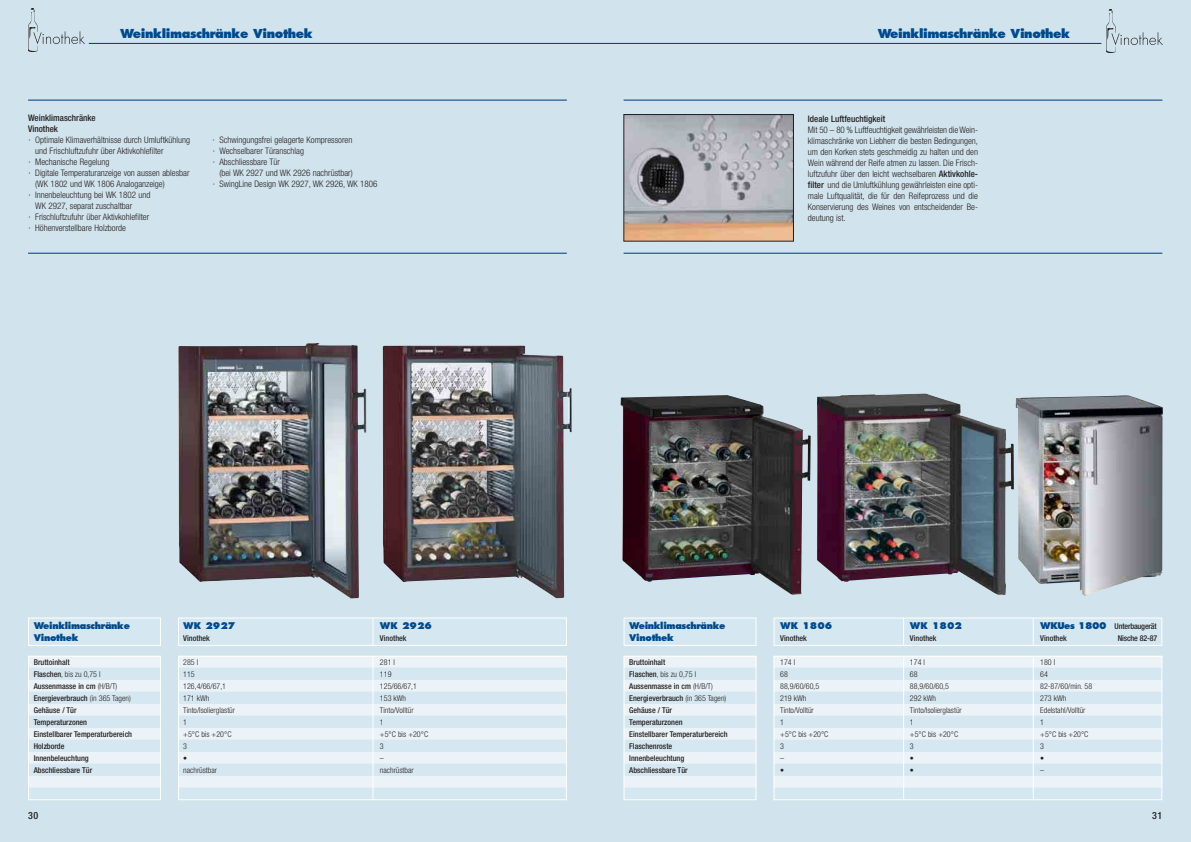
<style>
.page{position:relative;width:1191px;height:842px;background:#fff}
.page>*{position:absolute;margin:0;border:0;box-sizing:border-box;transform-origin:0 0}
.t1{font:800 12px "Futura";letter-spacing:-.035em;color:#004a8d}
.t2{font:500 condensed 10px "Helvetica Neue";color:#231f20}
.t3{font:300 condensed 9px/11px "Helvetica Neue";color:#231f20}
.t4{font:800 9px/12px "Futura";letter-spacing:-.035em;color:#004a8d}
.t5{font:500 condensed 9px/11px "Helvetica Neue";color:#231f20}
.t6{font:500 condensed 8px/12px "Helvetica Neue";color:#231f20}
.t7{font:300 condensed 8px/12px "Helvetica Neue";color:#231f20}
.t8{font:500 condensed 8px/12px "Helvetica Neue";letter-spacing:-.02em;color:#231f20;text-align:center}
.s1{font-weight:300}
.s2{font-weight:500}
</style>
<div class="page">
<div style="left:0;top:1px;width:1190px;height:841px;background:#d1e3ec"></div>
<hr style="left:28px;top:100px;width:539px;height:1px;background:#00367b">
<hr style="left:28px;top:253px;width:539px;height:1px;background:#00367b">
<hr style="left:89px;top:43px;width:506px;height:1px;background:#00367b">
<hr style="left:595px;top:43px;width:506px;height:1px;background:#00367b">
<img style="left:1106px;top:10px;width:56px;height:42px">
<img style="left:28px;top:9px;width:56px;height:42px">
<hr style="left:623px;top:100px;width:539px;height:1px;background:#00367b">
<hr style="left:623px;top:253px;width:539px;height:1px;background:#00367b">
<img style="left:625px;top:116px;width:166px;height:123px">
<img style="left:620px;top:395px;width:190px;height:200px">
<img style="left:1015px;top:395px;width:148px;height:201px">
<img style="left:817px;top:393px;width:197px;height:202px">
<img style="left:178px;top:343px;width:188px;height:255px">
<img style="left:383px;top:345px;width:188px;height:253px">
<div style="left:28px;top:656px;width:133px;height:12px;background:#ebf3f8"></div>
<div style="left:28px;top:668px;width:133px;height:12px;background:#d5e7f0"></div>
<div style="left:28px;top:680px;width:133px;height:12px;background:#ebf3f8"></div>
<div style="left:28px;top:692px;width:133px;height:12px;background:#d5e7f0"></div>
<div style="left:28px;top:704px;width:133px;height:12px;background:#ebf3f8"></div>
<div style="left:28px;top:716px;width:133px;height:12px;background:#d5e7f0"></div>
<div style="left:28px;top:728px;width:133px;height:12px;background:#ebf3f8"></div>
<div style="left:28px;top:740px;width:133px;height:12px;background:#d5e7f0"></div>
<div style="left:28px;top:752px;width:133px;height:12px;background:#ebf3f8"></div>
<div style="left:28px;top:764px;width:133px;height:12px;background:#d5e7f0"></div>
<div style="left:28px;top:776px;width:133px;height:12px;background:#ebf3f8"></div>
<div style="left:28px;top:788px;width:133px;height:12px;background:#d5e7f0"></div>
<div style="left:28px;top:656px;width:133px;height:144px;border:1px solid #fff"></div>
<div style="left:29px;top:618px;width:131px;height:27px;background:#d5e7f0"></div>
<div style="left:28px;top:617px;width:133px;height:29px;border:1px solid #fff"></div>
<div style="left:178px;top:656px;width:389px;height:12px;background:#ebf3f8"></div>
<div style="left:178px;top:668px;width:389px;height:12px;background:#d5e7f0"></div>
<div style="left:178px;top:680px;width:389px;height:12px;background:#ebf3f8"></div>
<div style="left:178px;top:692px;width:389px;height:12px;background:#d5e7f0"></div>
<div style="left:178px;top:704px;width:389px;height:12px;background:#ebf3f8"></div>
<div style="left:178px;top:716px;width:389px;height:12px;background:#d5e7f0"></div>
<div style="left:178px;top:728px;width:389px;height:12px;background:#ebf3f8"></div>
<div style="left:178px;top:740px;width:389px;height:12px;background:#d5e7f0"></div>
<div style="left:178px;top:752px;width:389px;height:12px;background:#ebf3f8"></div>
<div style="left:178px;top:764px;width:389px;height:12px;background:#d5e7f0"></div>
<div style="left:178px;top:776px;width:389px;height:12px;background:#ebf3f8"></div>
<div style="left:178px;top:788px;width:389px;height:12px;background:#d5e7f0"></div>
<div style="left:178px;top:656px;width:389px;height:144px;border:1px solid #fff"></div>
<div style="left:178px;top:618px;width:388px;height:27px;background:#d5e7f0"></div>
<div style="left:178px;top:617px;width:389px;height:29px;border:1px solid #fff"></div>
<svg style="left:372px;top:617px;width:1px;height:29px"></svg>
<hr style="left:372px;top:656px;width:1px;height:144px;background:#fff">
<div style="left:623px;top:656px;width:133px;height:12px;background:#ebf3f8"></div>
<div style="left:623px;top:668px;width:133px;height:12px;background:#d5e7f0"></div>
<div style="left:623px;top:680px;width:133px;height:12px;background:#ebf3f8"></div>
<div style="left:623px;top:692px;width:133px;height:12px;background:#d5e7f0"></div>
<div style="left:623px;top:704px;width:133px;height:12px;background:#ebf3f8"></div>
<div style="left:623px;top:716px;width:133px;height:12px;background:#d5e7f0"></div>
<div style="left:623px;top:728px;width:133px;height:12px;background:#ebf3f8"></div>
<div style="left:623px;top:740px;width:133px;height:12px;background:#d5e7f0"></div>
<div style="left:623px;top:752px;width:133px;height:12px;background:#ebf3f8"></div>
<div style="left:623px;top:764px;width:133px;height:12px;background:#d5e7f0"></div>
<div style="left:623px;top:776px;width:133px;height:12px;background:#ebf3f8"></div>
<div style="left:623px;top:788px;width:133px;height:12px;background:#d5e7f0"></div>
<div style="left:623px;top:656px;width:133px;height:144px;border:1px solid #fff"></div>
<div style="left:624px;top:618px;width:132px;height:27px;background:#d5e7f0"></div>
<div style="left:623px;top:617px;width:133px;height:29px;border:1px solid #fff"></div>
<div style="left:773px;top:656px;width:389px;height:12px;background:#ebf3f8"></div>
<div style="left:773px;top:668px;width:389px;height:12px;background:#d5e7f0"></div>
<div style="left:773px;top:680px;width:389px;height:12px;background:#ebf3f8"></div>
<div style="left:773px;top:692px;width:389px;height:12px;background:#d5e7f0"></div>
<div style="left:773px;top:704px;width:389px;height:12px;background:#ebf3f8"></div>
<div style="left:773px;top:716px;width:389px;height:12px;background:#d5e7f0"></div>
<div style="left:773px;top:728px;width:389px;height:12px;background:#ebf3f8"></div>
<div style="left:773px;top:740px;width:389px;height:12px;background:#d5e7f0"></div>
<div style="left:773px;top:752px;width:389px;height:12px;background:#ebf3f8"></div>
<div style="left:773px;top:764px;width:389px;height:12px;background:#d5e7f0"></div>
<div style="left:773px;top:776px;width:389px;height:12px;background:#ebf3f8"></div>
<div style="left:773px;top:788px;width:389px;height:12px;background:#d5e7f0"></div>
<div style="left:773px;top:656px;width:389px;height:144px;border:1px solid #fff"></div>
<div style="left:774px;top:618px;width:387px;height:27px;background:#d5e7f0"></div>
<div style="left:773px;top:617px;width:389px;height:29px;border:1px solid #fff"></div>
<svg style="left:903px;top:618px;width:1px;height:27px"></svg>
<hr style="left:903px;top:656px;width:1px;height:144px;background:#fff">
<hr style="left:1032px;top:656px;width:1px;height:144px;background:#fff">
<h1 class="t1" style="left:120px;top:28px;width:194px">Weinklimaschränke Vinothek</h1>
<h1 class="t1" style="left:877px;top:28px;width:194px">Weinklimaschränke Vinothek</h1>
<p class="t5" style="left:28px;top:113px;width:69px">Weinklimaschränke<br>Vinothek</p>
<p class="t3" style="left:28px;top:135px;width:163px">· Optimale Klimaverhältnisse durch Umluftkühlung</p>
<p class="t3" style="left:35px;top:146px;width:130px">und Frischluftzufuhr über Aktivkohlefilter</p>
<p class="t3" style="left:28px;top:157px;width:83px">· Mechanische Regelung</p>
<p class="t3" style="left:28px;top:168px;width:163px">· Digitale Temperaturanzeige von aussen ablesbar</p>
<p class="t3" style="left:35px;top:179px;width:131px">(WK 1802 und WK 1806 Analoganzeige)</p>
<p class="t3" style="left:28px;top:190px;width:124px">· Innenbeleuchtung bei WK 1802 und</p>
<p class="t3" style="left:35px;top:201px;width:99px">WK 2927, separat zuschaltbar</p>
<p class="t3" style="left:28px;top:212px;width:122px">· Frischluftzufuhr über Aktivkohlefilter</p>
<p class="t3" style="left:28px;top:223px;width:99px">· Höhenverstellbare Holzborde</p>
<p class="t3" style="left:212px;top:135px;width:141px">· Schwingungsfrei gelagerte Kompressoren · Wechselbarer Türanschlag<br>· Abschliessbare Tür</p>
<p class="t3" style="left:213px;top:168px;width:166px;text-indent:7px">(bei WK 2927 und WK 2926 nachrüstbar)<br>· SwingLine Design WK 2927, WK 2926, WK 1806</p>
<p class="t4" style="left:34px;top:620px;width:98px">Weinklimaschränke<br>Vinothek</p>
<p class="t6" style="left:34px;top:657px;width:100px">Bruttoinhalt<br>Flaschen<span class="s1">, bis zu 0,75 l<br></span>Aussenmasse in cm <span class="s1">(H/B/T)<br></span>Energieverbrauch <span class="s1">(in 365 Tagen)<br></span>Gehäuse / Tür<br>Temperaturzonen<br>Einstellbarer Temperaturbereich<br>Holzborde<br>Innenbeleuchtung<br>Abschliessbare Tür</p>
<p class="t4" style="left:183px;top:620px;width:54px">WK 2927</p>
<p class="t6" style="left:183px;top:633px;width:28px">Vinothek</p>
<p class="t7" style="left:183px;top:657px;width:53px">285 l<br>115<br>126,4/66/67,1<br>171 kWh<br>Tinto/Isolierglastür<br>1<br>+5°C bis +20°C<br>3<br>•<br>nachrüstbar</p>
<p class="t4" style="left:380px;top:620px;width:54px">WK 2926</p>
<p class="t6" style="left:380px;top:633px;width:28px">Vinothek</p>
<p class="t7" style="left:380px;top:657px;width:50px">281 l<br>119<br>125/66/67,1<br>153 kWh<br>Tinto/Volltür<br>1<br>+5°C bis +20°C<br>3<br>–<br>nachrüstbar</p>
<p class="t5" style="left:808px;top:114px;width:79px">Ideale Luftfeuchtigkeit</p>
<p class="t3" style="left:808px;top:125px;width:172px;text-align:justify">Mit 50 – 80 % Luftfeuchtigkeit gewährleisten die Wein&shy;klimaschränke von Liebherr die besten Bedingungen, um den Korken stets geschmeidig zu halten und den Wein während der Reife atmen zu lassen. Die Frisch&shy;luftzufuhr über den leicht wechselbaren <span class="s2">Aktivkohle&shy;filter</span> und die Umluftkühlung gewährleisten eine opti&shy;male Luftqualität, die für den Reifeprozess und die Konservierung des Weines von entscheidender Be&shy;deutung ist.</p>
<p class="t4" style="left:629px;top:620px;width:98px">Weinklimaschränke<br>Vinothek</p>
<p class="t6" style="left:629px;top:657px;width:100px">Bruttoinhalt<br>Flaschen<span class="s1">, bis zu 0,75 l<br></span>Aussenmasse in cm <span class="s1">(H/B/T)<br></span>Energieverbrauch <span class="s1">(in 365 Tagen)<br></span>Gehäuse / Tür<br>Temperaturzonen<br>Einstellbarer Temperaturbereich<br>Flaschenroste<br>Innenbeleuchtung<br>Abschliessbare Tür</p>
<p class="t4" style="left:780px;top:620px;width:54px">WK 1806</p>
<p class="t6" style="left:780px;top:633px;width:28px">Vinothek</p>
<p class="t7" style="left:780px;top:657px;width:50px">174 l<br>68<br>88,9/60/60,5<br>219 kWh<br>Tinto/Volltür<br>1<br>+5°C bis +20°C<br>3<br>–<br>•</p>
<p class="t4" style="left:910px;top:620px;width:54px">WK 1802</p>
<p class="t6" style="left:910px;top:633px;width:28px">Vinothek</p>
<p class="t7" style="left:910px;top:657px;width:53px">174 l<br>68<br>88,9/60/60,5<br>292 kWh<br>Tinto/Isolierglastür<br>1<br>+5°C bis +20°C<br>3<br>•<br>•</p>
<p class="t4" style="left:1040px;top:620px;width:68px">WKUes 1800</p>
<p class="t6" style="left:1040px;top:633px;width:28px">Vinothek</p>
<p class="t7" style="left:1040px;top:657px;width:54px">180 l<br>64<br>82-87/60/min. 58<br>273 kWh<br>Edelstahl/Volltür<br>1<br>+5°C bis +20°C<br>3<br>•<br>–</p>
<p class="t8" style="left:1114px;top:621px;width:44px">Unterbaugerät<br>Nische 82-87</p>
<p class="t2" style="left:28px;top:812px;width:12px">30</p>
<p class="t2" style="left:1152px;top:812px;width:12px">31</p>
</div>
